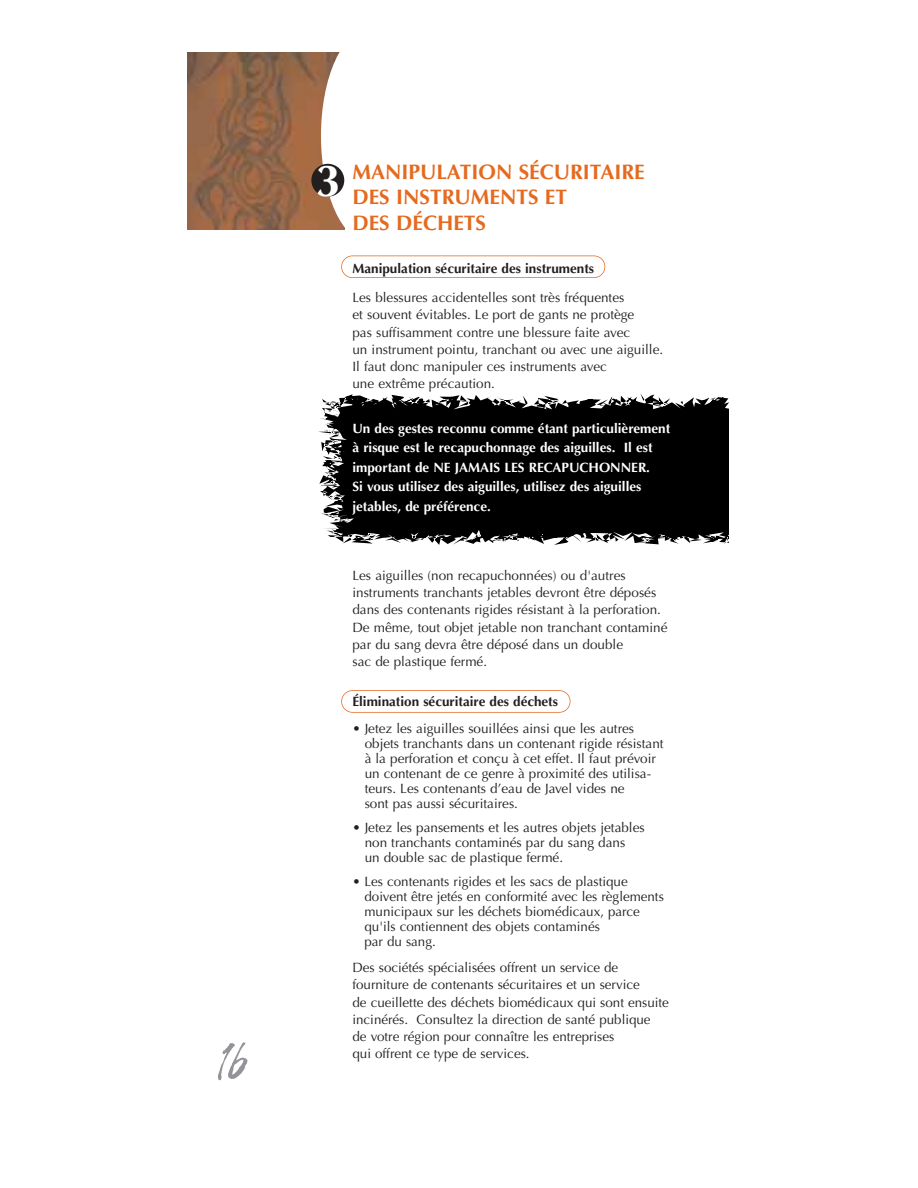
<style>
.page{position:relative;width:918px;height:1188px;background:#fff}
.page>*{position:absolute;margin:0;border:0;box-sizing:border-box;transform-origin:0 0}
.t1{font:54px "Tiger Rag Plain";color:#939497}
.t2{font:700 21px/25.8px "Optima";color:#e56a1f}
.t3{font:13.5px/17.2px "Optima";color:#231f1f}
.t4{font:700 13.5px/19.5px "Optima";color:#fff}
.t5{font:700 13.5px "Optima";color:#231f1f}
.s1{font-size:45px;color:#fff}
</style>
<div class="page">
<img style="left:188px;top:52px;width:133px;height:178px">
<svg style="left:321px;top:52px;width:24px;height:178px"></svg>
<svg style="left:318px;top:393px;width:411px;height:152px;background:#212121"></svg>
<div style="left:311px;top:164px;width:33px;height:33px;background:#231f1f;border-radius:50%"></div>
<div style="left:341px;top:256px;width:264px;height:22px;border:2px solid #e56a1f;border-radius:11px"></div>
<div style="left:341px;top:690px;width:230px;height:23px;border:2px solid #e56a1f;border-radius:11px"></div>
<h1 class="t1" style="left:218px;top:1043px;width:30px">16</h1>
<h2 class="t2" style="left:352px;top:161px;width:294px;text-indent:-37px"><span class="s1">3</span> MANIPULATION SÉCURITAIRE<br>DES INSTRUMENTS ET<br>DES DÉCHETS</h2>
<p class="t5" style="left:352px;top:263px;width:243px">Manipulation sécuritaire des instruments</p>
<p class="t3" style="left:352px;top:290px;width:312px">Les blessures accidentelles sont très fréquentes<br>et souvent évitables. Le port de gants ne protège<br>pas suffisamment contre une blessure faite avec<br>un instrument pointu, tranchant ou avec une aiguille.<br>Il faut donc manipuler ces instruments avec<br>une extrême précaution.</p>
<p class="t4" style="left:352px;top:420px;width:319px">Un des gestes reconnu comme étant particulièrement à risque est le recapuchonnage des aiguilles. Il est important de NE JAMAIS LES RECAPUCHONNER.<br>Si vous utilisez des aiguilles, utilisez des aiguilles jetables, de préférence.</p>
<p class="t3" style="left:352px;top:568px;width:317px">Les aiguilles (non recapuchonnées) ou d'autres instruments tranchants jetables devront être déposés dans des contenants rigides résistant à la perforation.<br>De même, tout objet jetable non tranchant contaminé par du sang devra être déposé dans un double<br>sac de plastique fermé.</p>
<p class="t5" style="left:352px;top:696px;width:207px">Élimination sécuritaire des déchets</p>
<p class="t3" style="left:365px;top:722px;width:300px;line-height:15px;text-indent:-12px">• Jetez les aiguilles souillées ainsi que les autres objets tranchants dans un contenant rigide résistant à la perforation et conçu à cet effet. Il faut prévoir un contenant de ce genre à proximité des utilisa&shy;teurs. Les contenants d’eau de Javel vides ne<br>sont pas aussi sécuritaires.</p>
<p class="t3" style="left:365px;top:821px;width:282px;line-height:15px;text-indent:-12px">• Jetez les pansements et les autres objets jetables non tranchants contaminés par du sang dans<br>un double sac de plastique fermé.</p>
<p class="t3" style="left:364px;top:875px;width:301px;line-height:15px;text-indent:-12px">• Les contenants rigides et les sacs de plastique doivent être jetés en conformité avec les règlements municipaux sur les déchets biomédicaux, parce qu'ils contiennent des objets contaminés<br>par du sang.</p>
<p class="t3" style="left:352px;top:960px;width:318px">Des sociétés spécialisées offrent un service de fourniture de contenants sécuritaires et un service<br>de cueillette des déchets biomédicaux qui sont ensuite incinérés. Consultez la direction de santé publique<br>de votre région pour connaître les entreprises<br>qui offrent ce type de services.</p>
</div>
